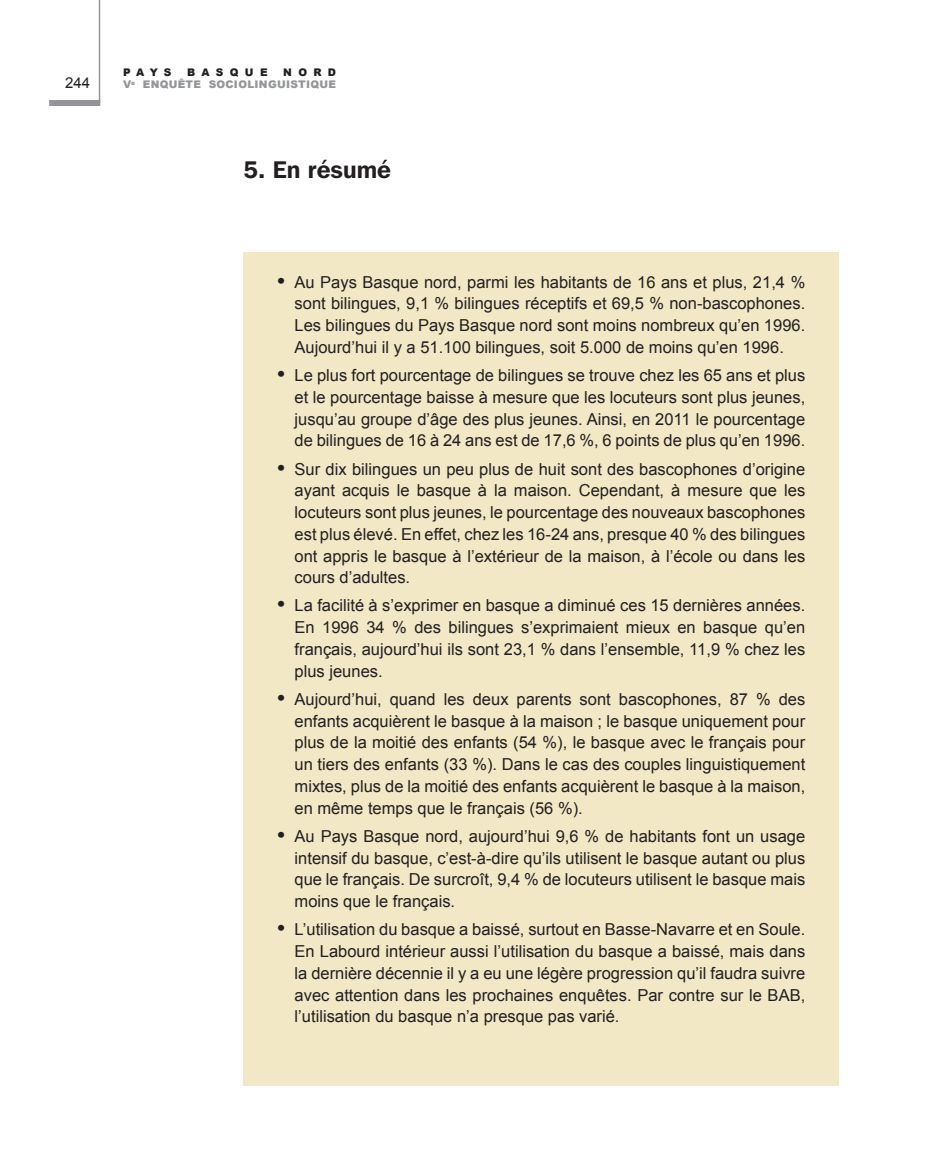
<style>
.page{position:relative;width:937px;height:1149px;background:#fff}
.page>*{position:absolute;margin:0;border:0;box-sizing:border-box;transform-origin:0 0}
.Tit01{font:600 24px "Franklin Gothic IT Cby BT";color:#231f20}
.t1{font:16.5px/21.8px "Arial";color:#231f20;text-align:justify}
.t2{font:15px "Arial";color:#231f20}
.t3{font:900 10.5px/12.6px "Arial";letter-spacing:.025em;color:#939598;text-align:right}
.t4{font:900 10.5px "Arial";letter-spacing:.59em;color:#231f20}
.s1{color:#231f20}
.s2{font-weight:700;font-size:21px}
</style>
<div class="page">
<hr style="left:99px;top:0;width:1px;height:103px;background:#939598">
<div style="left:49px;top:100px;width:51px;height:6px;background:#939598"></div>
<div style="left:243px;top:252px;width:596px;height:833px;background:#f2e8c6"></div>
<p class="t2" style="left:65px;top:73px;width:27px">244</p>
<p class="t3" style="left:123px;top:65px;width:214px"><span class="s1">NORD<br></span>V<sup>e</sup> ENQUÊTE SOCIOLINGUISTIQUE</p>
<p class="t4" style="left:123px;top:64px;width:50px">PAYS</p>
<p class="t4" style="left:187px;top:64px;width:82px">BASQUE</p>
<p class="Tit01" style="left:243px;top:154px;width:149px">5. En résumé</p>
<p class="t1" style="left:294px;top:271px;width:512px;text-indent:-17px"><span class="s2">•</span> Au Pays Basque nord, parmi les habitants de 16 ans et plus, 21,4 % sont bilingues, 9,1 % bilingues réceptifs et 69,5 % non-bascophones.<br>Les bilingues du Pays Basque nord sont moins nombreux qu’en 1996.<br>Aujourd’hui il y a 51.100 bilingues, soit 5.000 de moins qu’en 1996.</p>
<p class="t1" style="left:294px;top:364px;width:512px;text-indent:-17px"><span class="s2">•</span> Le plus fort pourcentage de bilingues se trouve chez les 65 ans et plus et le pourcentage baisse à mesure que les locuteurs sont plus jeunes, jusqu’au groupe d’âge des plus jeunes. Ainsi, en 2011 le pourcentage de bilingues de 16 à 24 ans est de 17,6 %, 6 points de plus qu’en 1996.</p>
<p class="t1" style="left:294px;top:458px;width:512px;text-indent:-17px"><span class="s2">•</span> Sur dix bilingues un peu plus de huit sont des bascophones d’origine ayant acquis le basque à la maison. Cependant, à mesure que les locuteurs sont plus jeunes, le pourcentage des nouveaux bascophones est plus élevé. En effet, chez les 16-24 ans, presque 40 % des bilingues ont appris le basque à l’extérieur de la maison, à l’école ou dans les cours d’adultes.</p>
<p class="t1" style="left:294px;top:595px;width:512px;text-indent:-17px"><span class="s2">•</span> La facilité à s’exprimer en basque a diminué ces 15 dernières années.<br>En 1996 34 % des bilingues s’exprimaient mieux en basque qu’en français, aujourd’hui ils sont 23,1 % dans l’ensemble, 11,9 % chez les plus jeunes.</p>
<p class="t1" style="left:294px;top:688px;width:512px;text-indent:-17px"><span class="s2">•</span> Aujourd’hui, quand les deux parents sont bascophones, 87 % des enfants acquièrent le basque à la maison ; le basque uniquement pour plus de la moitié des enfants (54 %), le basque avec le français pour un tiers des enfants (33 %). Dans le cas des couples linguistiquement mixtes, plus de la moitié des enfants acquièrent le basque à la maison, en même temps que le français (56 %).</p>
<p class="t1" style="left:294px;top:825px;width:512px;text-indent:-17px"><span class="s2">•</span> Au Pays Basque nord, aujourd’hui 9,6 % de habitants font un usage intensif du basque, c’est-à-dire qu’ils utilisent le basque autant ou plus que le français. De surcroît, 9,4 % de locuteurs utilisent le basque mais moins que le français.</p>
<p class="t1" style="left:294px;top:918px;width:512px;text-indent:-17px"><span class="s2">•</span> L’utilisation du basque a baissé, surtout en Basse-Navarre et en Soule.<br>En Labourd intérieur aussi l’utilisation du basque a baissé, mais dans la dernière décennie il y a eu une légère progression qu’il faudra suivre avec attention dans les prochaines enquêtes. Par contre sur le BAB, l’utilisation du basque n’a presque pas varié.</p>
</div>
